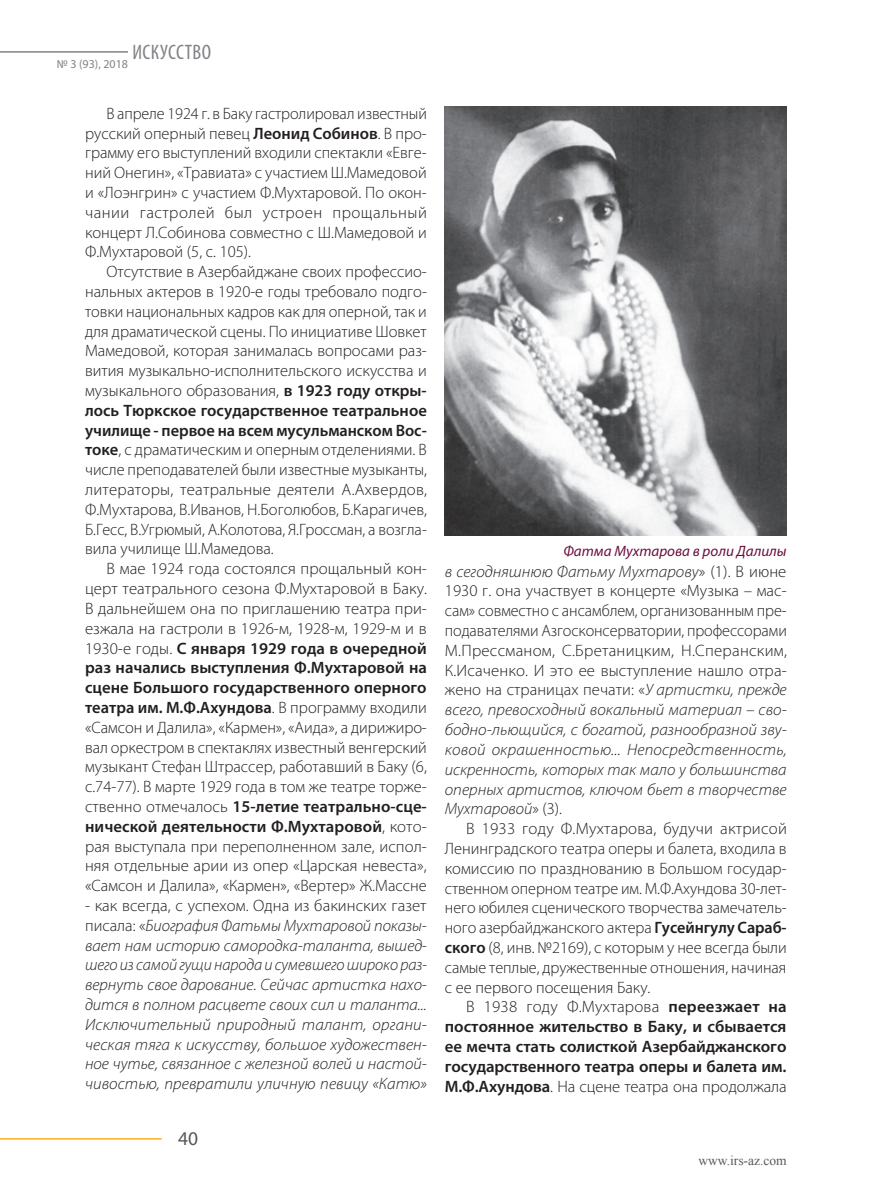
<style>
.page{position:relative;width:893px;height:1191px;background:#fff}
.page>*{position:absolute;margin:0;border:0;box-sizing:border-box;transform-origin:0 0}
.t1{font:condensed 21px "Myriad Pro";letter-spacing:.02em;color:#808285}
.t2{font:19.5px "Myriad Pro";color:#57585a}
.t3{font:300 16.5px/19.8px "Myriad Pro";color:#231f20;text-align:justify}
.t4{font:italic 300 16.5px/19.8px "Myriad Pro";letter-spacing:.005em;color:#231f20;text-align:justify}
.t5{font:600 16.5px/19.8px "Myriad Pro";letter-spacing:-.005em;color:#231f20;text-align:justify}
.t6{font:italic 15px "Myriad Pro";color:#6c0e3c}
.t7{font:13.5px "Times New Roman";color:#57585a}
.t8{font:12px "Myriad Pro";color:#808285}
.s1{font-weight:600}
.s2{font-style:normal}
.s3{font-weight:300}
</style>
<div class="page">
<hr style="left:0;top:51px;width:128px;height:2px;background:#808285">
<hr style="left:0;top:1138px;width:162px;height:1px;background:#faaf18">
<img style="left:445px;top:106px;width:342px;height:430px">
<p class="t1" style="left:132px;top:39px;width:80px">ИСКУССТВО</p>
<p class="t8" style="left:57px;top:56px;width:73px">№ 3 (93), 2018</p>
<p class="t3" style="left:85px;top:104px;width:343px;text-indent:21px">В апреле 1924 г. в Баку гастролировал известный русский оперный певец <span class="s1">Леонид Собинов</span>. В про&shy;грамму его выступлений входили спектакли «Евге&shy;ний Онегин», «Травиата» с участием Ш.Мамедовой и «Лоэнгрин» с участием Ф.Мухтаровой. По окон&shy;чании гастролей был устроен прощальный концерт Л.Собинова совместно с Ш.Мамедовой и Ф.Мухтаровой (5, с. 105).</p>
<p class="t3" style="left:85px;top:262px;width:343px;text-indent:21px">Отсутствие в Азербайджане своих профессио&shy;нальных актеров в 1920-е годы требовало подго&shy;товки национальных кадров как для оперной, так и для драматической сцены. По инициативе Шовкет Мамедовой, которая занималась вопросами раз&shy;вития музыкально-исполнительского искусства и музыкального образования, <span class="s1">в 1923 году откры&shy;лось Тюркское государственное театральное училище - первое на всем мусульманском Вос&shy;токе</span>, с драматическим и оперным отделениями. В числе преподавателей были известные музыканты, литераторы, театральные деятели А.Ахвердов, Ф.Мухтарова, В.Иванов, Н.Боголюбов, Б.Карагичев, Б.Гесс, В.Угрюмый, А.Колотова, Я.Гроссман, а возгла&shy;вила училище Ш.Мамедова.</p>
<p class="t3" style="left:85px;top:559px;width:343px;text-indent:21px">В мае 1924 года состоялся прощальный кон&shy;церт театрального сезона Ф.Мухтаровой в Баку.<br>В дальнейшем она по приглашению театра при&shy;езжала на гастроли в 1926-м, 1928-м, 1929-м и в 1930-е годы. <span class="s1">С января 1929 года в очередной раз начались выступления Ф.Мухтаровой на сцене Большого государственного оперного театра им. М.Ф.Ахундова</span>. В программу входили «Самсон и Далила», «Кармен», «Аида», а дирижиро&shy;вал оркестром в спектаклях известный венгерский музыкант Стефан Штрассер, работавший в Баку (6, с.74-77). В марте 1929 года в том же театре торже&shy;ственно отмечалось <span class="s1">15-летие театрально-сце&shy;нической деятельности Ф.Мухтаровой</span>, кото&shy;рая выступала при переполненном зале, испол&shy;няя отдельные арии из опер «Царская невеста», «Самсон и Далила», «Кармен», «Вертер» Ж.Массне</p>
<p class="t4" style="left:85px;top:896px;width:343px"><span class="s2">- как всегда, с успехом. Одна из бакинских газет писала: «</span>Биография Фатьмы Мухтаровой показы&shy;вает нам историю самородка-таланта, вышед&shy;шего из самой гущи народа и сумевшего широко раз&shy;вернуть свое дарование. Сейчас артистка нахо&shy;дится в полном расцвете своих сил и таланта...<br>Исключительный природный талант, органи&shy;ческая тяга к искусству, большое художествен&shy;ное чутье, связанное с железной волей и настой&shy;чивостью, превратили уличную певицу «Катю»</p>
<p class="t2" style="left:178px;top:1126px;width:22px">40</p>
<p class="t6" style="left:563px;top:541px;width:225px">Фатма Мухтарова в роли Далилы</p>
<p class="t4" style="left:445px;top:561px;width:344px">в сегодняшнюю Фатьму Мухтарову<span class="s2">» (1). В июне 1930 г. она участвует в концерте «Музыка – мас&shy;сам» совместно с ансамблем, организованным пре&shy;подавателями Азгосконсерватории, профессорами М.Прессманом, С.Бретаницким, Н.Сперанским, К.Исаченко. И это ее выступление нашло отра&shy;жено на страницах печати: «</span>У артистки, прежде всего, превосходный вокальный материал – сво&shy;бодно-льющийся, с богатой, разнообразной зву&shy;ковой окрашенностью... Непосредственность, искренность, которых так мало у большинства оперных артистов, ключом бьет в творчестве Мухтаровой<span class="s2">» (3).</span></p>
<p class="t3" style="left:445px;top:819px;width:343px;text-indent:21px">В 1933 году Ф.Мухтарова, будучи актрисой Ленинградского театра оперы и балета, входила в комиссию по празднованию в Большом государ&shy;ственном оперном театре им. М.Ф.Ахундова 30-лет&shy;него юбилея сценического творчества замечатель&shy;ного азербайджанского актера <span class="s1">Гусейнгулу Сараб&shy;ского</span> (8, инв. №2169), с которым у нее всегда были самые теплые, дружественные отношения, начиная с ее первого посещения Баку.</p>
<p class="t5" style="left:445px;top:996px;width:343px;text-indent:21px"><span class="s3">В 1938 году Ф.Мухтарова</span> переезжает на постоянное жительство в Баку, и сбывается ее мечта стать солисткой Азербайджанского государственного театра оперы и балета им.<br>М.Ф.Ахундова<span class="s3">. На сцене театра она продолжала</span></p>
<p class="t7" style="left:698px;top:1151px;width:90px">www.irs-az.com</p>
</div>
